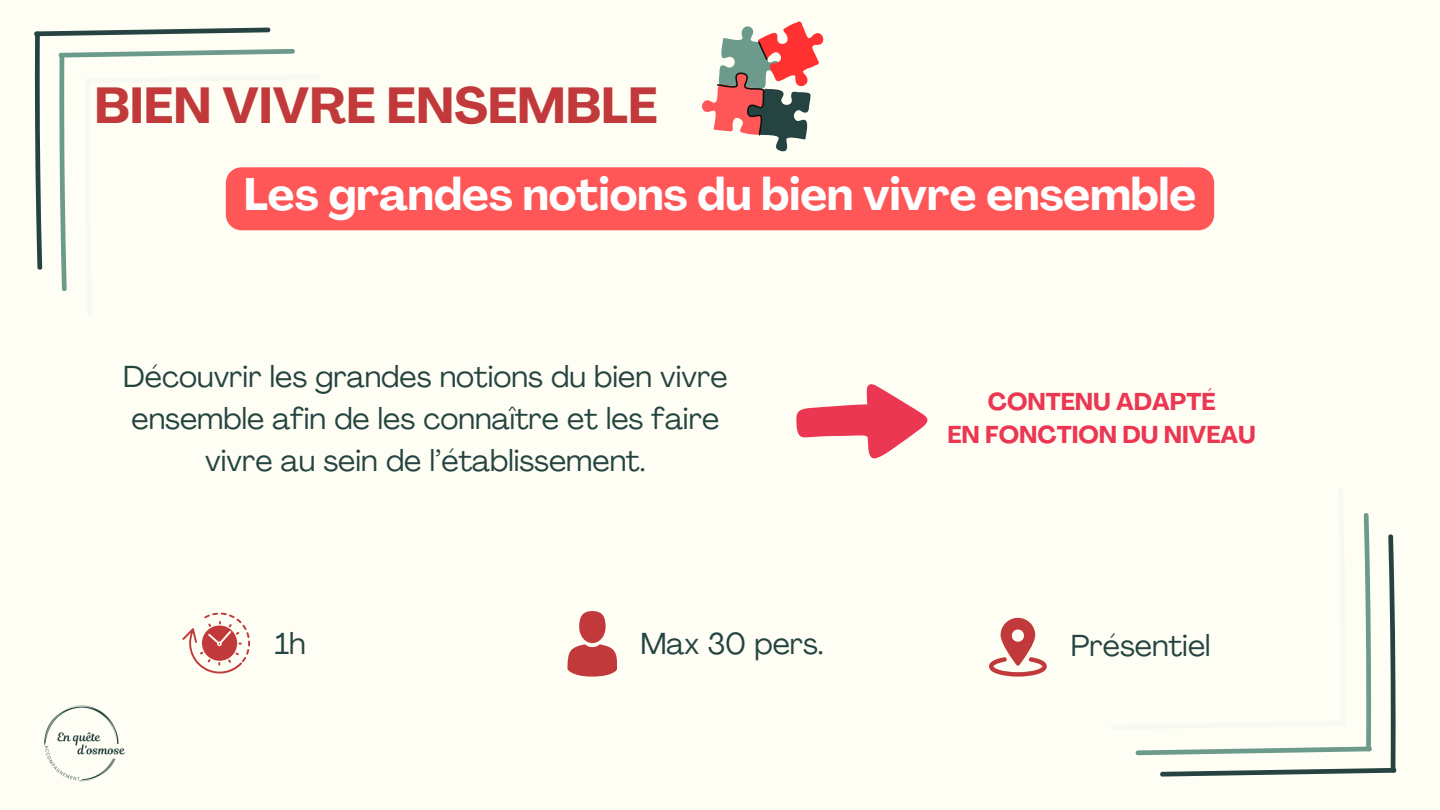
<style>
.page{position:relative;width:1440px;height:810px;background:#fffef4}
.page>*{position:absolute;margin:0;border:0;box-sizing:border-box;transform-origin:0 0}
.t1{font:700 50px "Agrandir";color:#c1393a}
.t2{font:700 45px "Agrandir";color:#fff}
.t3{font:30px/42px "Agrandir";color:#254441;text-align:center}
.t4{font:700 24px "Agrandir";color:#eb3752}
</style>
<div class="page">
<svg style="left:34px;top:28px;width:287px;height:263px"></svg>
<svg style="left:1135px;top:513px;width:262px;height:264px"></svg>
<img style="left:44px;top:705px;width:81px;height:77px">
<svg style="left:702px;top:21px;width:122px;height:131px"></svg>
<div style="left:226px;top:167px;width:988px;height:63px;background:#ff5757"></div>
<div style="left:579px;top:611px;width:27px;height:32px;background:#c1393a;border-radius:50%"></div>
<svg style="left:567px;top:644px;width:50px;height:32px;background:#ca5857"></svg>
<svg style="left:182px;top:613px;width:68px;height:61px"></svg>
<svg style="left:989px;top:618px;width:58px;height:58px"></svg>
<svg style="left:796px;top:384px;width:132px;height:75px"></svg>
<p class="t1" style="left:95px;top:86px;width:564px">BIEN VIVRE ENSEMBLE</p>
<h2 class="t2" style="left:244px;top:176px;width:954px">Les grandes notions du bien vivre ensemble</h2>
<h1 class="t3" style="left:123px;top:358px;width:606px">Découvrir les grandes notions du bien vivre ensemble afin de les connaître et les faire vivre au sein de l’établissement.</h1>
<p class="t4" style="left:988px;top:392px;width:229px">CONTENU ADAPTÉ</p>
<p class="t4" style="left:948px;top:425px;width:310px">EN FONCTION DU NIVEAU</p>
<p class="t3" style="left:275px;top:625px;width:32px">1h</p>
<h3 class="t3" style="left:640px;top:625px;width:185px">Max 30 pers.</h3>
<p class="t3" style="left:1071px;top:628px;width:141px">Présentiel</p>
</div>
